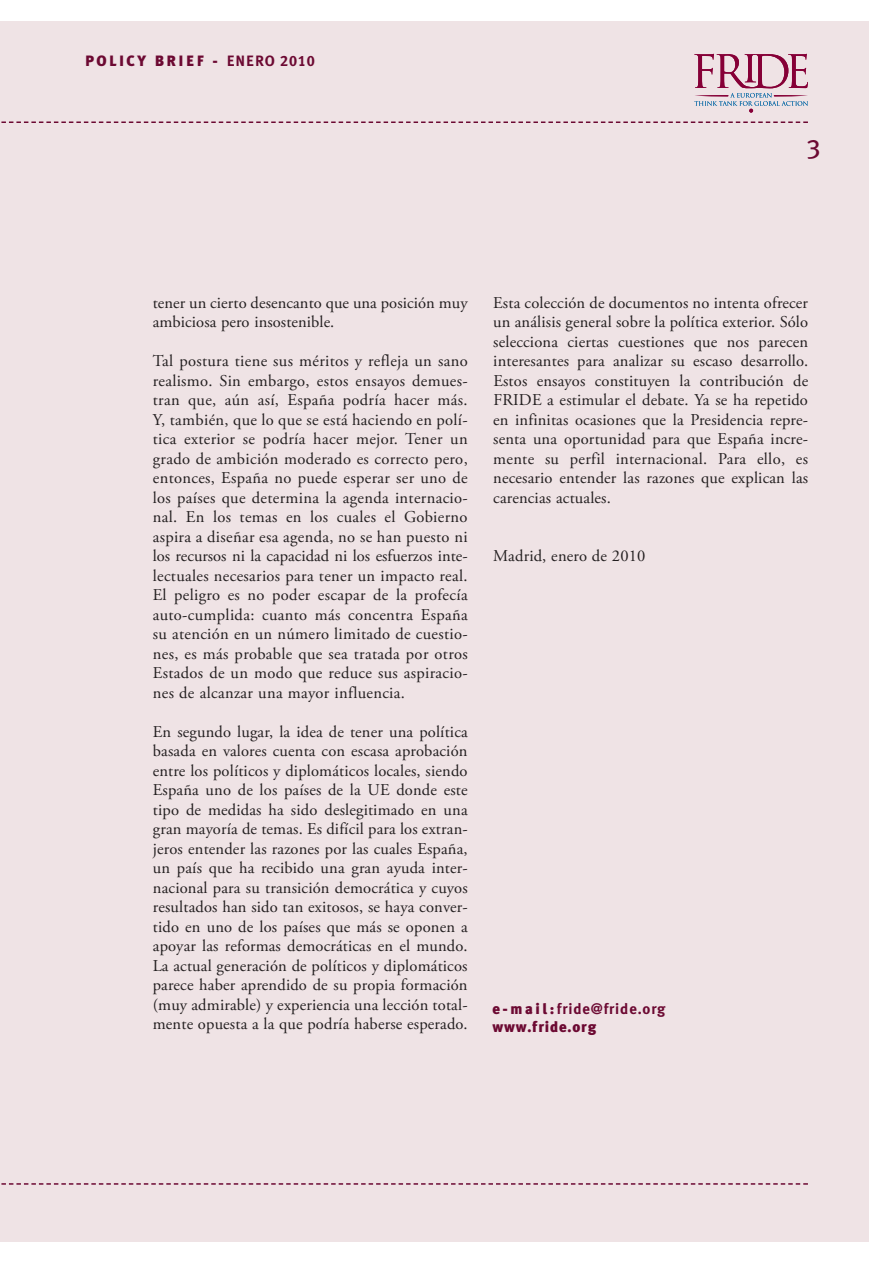
<style>
.page{position:relative;width:893px;height:1263px;background:#fff}
.page>*{position:absolute;margin:0;border:0;box-sizing:border-box;transform-origin:0 0}
.t1{font:27px "Meta Plus Book Caps";color:#6c0932}
.t2{font:16.5px/19.5px "Adobe Garamond Pro";letter-spacing:.01em;color:#231f20;text-align:justify}
.t3{font:900 15px/18px "Meta Plus";letter-spacing:.055em;color:#6c0932}
.t4{font:900 15px "Meta Plus";letter-spacing:.165em;color:#6c0932}
.s1{font-family:"Meta Plus Bold Caps";font-weight:400}
.s2{font-weight:700}
</style>
<div class="page">
<div style="left:0;top:22px;width:869px;height:1220px;background:#efe3e5"></div>
<svg style="left:1px;top:121px;width:807px;height:2px"></svg>
<svg style="left:1px;top:1183px;width:807px;height:2px"></svg>
<svg style="left:694px;top:54px;width:114px;height:58px"></svg>
<p class="t4" style="left:85px;top:52px;width:231px">POLICY BRIEF - <span class="s1">ENERO 2010</span></p>
<h1 class="t1" style="left:806px;top:133px;width:16px">3</h1>
<p class="t2" style="left:153px;top:293px;width:316px">tener un cierto desencanto que una posición muy ambiciosa pero insostenible.</p>
<p class="t2" style="left:153px;top:352px;width:317px">Tal postura tiene sus méritos y refleja un sano realismo. Sin embargo, estos ensayos demues&shy;tran que, aún así, España podría hacer más.<br>Y, también, que lo que se está haciendo en polí&shy;tica exterior se podría hacer mejor. Tener un grado de ambición moderado es correcto pero, entonces, España no puede esperar ser uno de los países que determina la agenda internacio&shy;nal. En los temas en los cuales el Gobierno aspira a diseñar esa agenda, no se han puesto ni los recursos ni la capacidad ni los esfuerzos inte&shy;lectuales necesarios para tener un impacto real.<br>El peligro es no poder escapar de la profecía auto-cumplida: cuanto más concentra España su atención en un número limitado de cuestio&shy;nes, es más probable que sea tratada por otros Estados de un modo que reduce sus aspiracio&shy;nes de alcanzar una mayor influencia.</p>
<p class="t2" style="left:153px;top:722px;width:317px">En segundo lugar, la idea de tener una política basada en valores cuenta con escasa aprobación entre los políticos y diplomáticos locales, siendo España uno de los países de la UE donde este tipo de medidas ha sido deslegitimado en una gran mayoría de temas. Es difícil para los extran&shy;jeros entender las razones por las cuales España, un país que ha recibido una gran ayuda inter&shy;nacional para su transición democrática y cuyos resultados han sido tan exitosos, se haya conver&shy;tido en uno de los países que más se oponen a apoyar las reformas democráticas en el mundo.<br>La actual generación de políticos y diplomáticos parece haber aprendido de su propia formación (muy admirable) y experiencia una lección total&shy;mente opuesta a la que podría haberse esperado.</p>
<p class="t2" style="left:493px;top:293px;width:317px">Esta colección de documentos no intenta ofrecer un análisis general sobre la política exterior. Sólo selecciona ciertas cuestiones que nos parecen interesantes para analizar su escaso desarrollo.<br>Estos ensayos constituyen la contribución de FRIDE a estimular el debate. Ya se ha repetido en infinitas ocasiones que la Presidencia repre&shy;senta una oportunidad para que España incre&shy;mente su perfil internacional. Para ello, es necesario entender las razones que explican las carencias actuales.</p>
<p class="t2" style="left:493px;top:547px;width:154px">Madrid, enero de 2010</p>
<p class="t3" style="left:492px;top:1000px;width:175px">e - m a i l : <span class="s2">fride@fride.org </span>www.fride.org</p>
</div>
